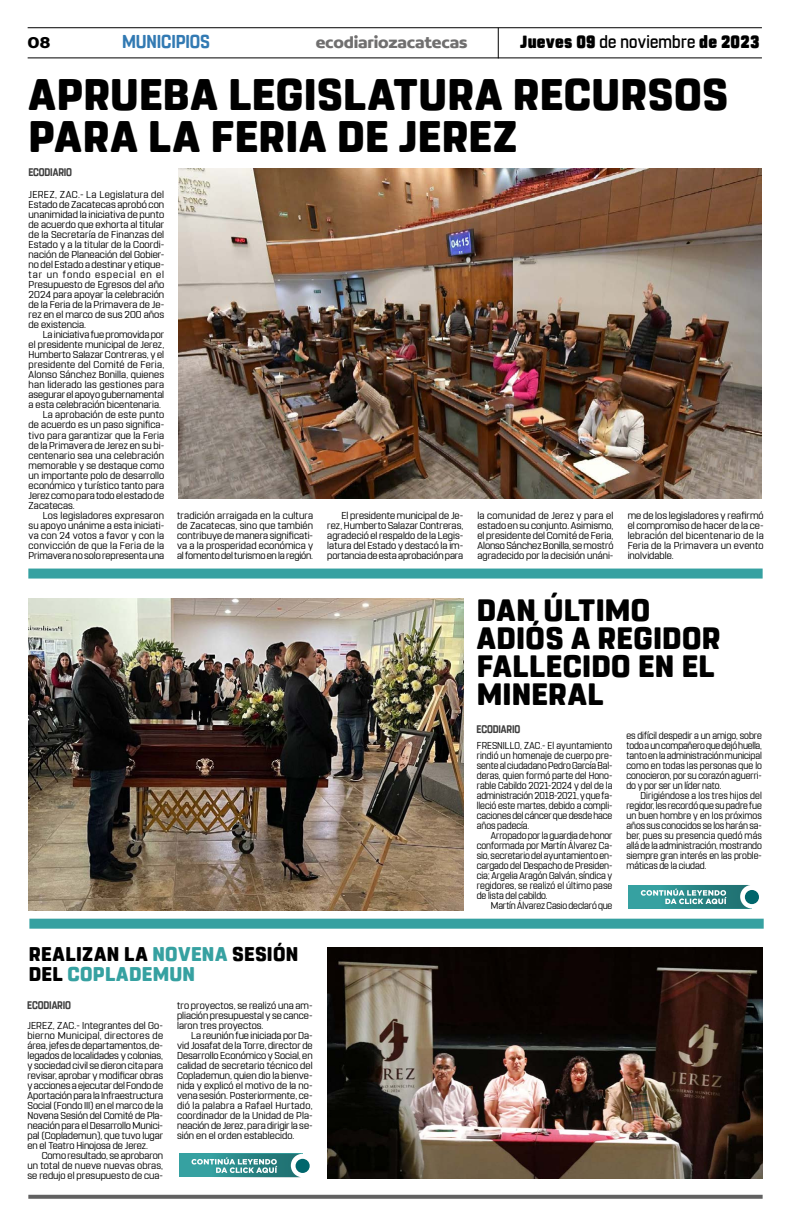
<style>
.page{position:relative;width:791px;height:1225px;background:#fff}
.page>*{position:absolute;margin:0;border:0;box-sizing:border-box;transform-origin:0 0}
.t1{font:800 44px/42px "Rohn Rounded";letter-spacing:.01em;color:#000}
.t2{font:800 30.8px/28px "Rohn Rounded";letter-spacing:.015em;color:#000}
.t3{font:800 19.8px/20px "Rohn Rounded";letter-spacing:.02em;color:#000}
.t4{font:700 18.6px "Rohn Rounded";letter-spacing:-.01em;color:#327ab3;scale:.91 1}
.t5{font:900 17.6px "Rohn Rounded";letter-spacing:.015em;color:#000;scale:.91 1}
.t6{font:700 16.9px "Concord";letter-spacing:-.01em;color:#706f6f}
.t7{font:700 16.9px "Concord";color:#000}
.t8{font:700 11px "Rohn Rounded";letter-spacing:-.015em;color:#3d3d3d;scale:.86 1}
.t9{font:10px/10px "Rohn Rounded";letter-spacing:.005em;color:#000;text-align:justify}
.t10{font:10px/10px "Rohn Rounded";letter-spacing:.005em;color:#000;text-align:justify;scale:.94 1}
.t11{font:10px "Rohn Rounded";letter-spacing:.025em;color:#000}
.t12{font:10px "Rohn Rounded";letter-spacing:-.015em;color:#000;scale:.94 1}
.t13{font:10px "Rohn Rounded";letter-spacing:.03em;color:#000}
.s1{font-weight:500}
.s2{color:#36a1a1}
</style>
<div class="page">
<hr style="left:28px;top:27px;width:734px;height:1px;background:#000">
<hr style="left:28px;top:57px;width:734px;height:1px;background:#000">
<hr style="left:498px;top:28px;width:1px;height:30px;background:#000">
<div style="left:28px;top:568px;width:735px;height:10px;background:#36a1a1"></div>
<div style="left:29px;top:918px;width:735px;height:10px;background:#36a1a1"></div>
<svg style="left:28px;top:1194px;width:735px;height:4px;background:#7f7f7f"></svg>
<div style="left:628px;top:884px;width:124px;height:24px;background:#36a1a1"></div>
<svg style="left:641px;top:885px;width:118px;height:23px"></svg>
<div style="left:179px;top:1153px;width:123px;height:24px;background:#36a1a1"></div>
<svg style="left:191px;top:1153px;width:119px;height:24px"></svg>
<img style="left:178px;top:168px;width:584px;height:330px">
<img style="left:28px;top:598px;width:435px;height:312px">
<img style="left:328px;top:947px;width:435px;height:231px">
<h3 class="t7" style="left:28px;top:32px;width:24px">08</h3>
<h3 class="t4" style="left:122px;top:31px;width:98px">MUNICIPIOS</h3>
<h3 class="t6" style="left:316px;top:32px;width:153px">ecodiariozacatecas</h3>
<h3 class="t5" style="left:520px;top:32px;width:264px">Jueves 09 <span class="s1">de noviembre</span> de 2023</h3>
<h1 class="t1" style="left:28px;top:74px;width:701px">APRUEBA LEGISLATURA RECURSOS<br>PARA LA FERIA DE JEREZ</h1>
<p class="t8" style="left:28px;top:166px;width:52px">ECODIARIO</p>
<p class="t9" style="left:29px;top:190px;width:137px">JEREZ, ZAC.- La Legislatura del Estado de Zacatecas aprobó con unanimidad la iniciativa de punto de acuerdo que exhorta al titular de la Secretaría de Finanzas del Estado y a la titular de la Coordi&shy;nación de Planeación del Gobier&shy;no del Estado a destinar y etique&shy;tar un fondo especial en el Presupuesto de Egresos del año 2024 para apoyar la celebración de la Feria de la Primavera de Je&shy;rez en el marco de sus 200 años de existencia.</p>
<p class="t9" style="left:43px;top:330px;width:123px">La iniciativa fue promovida por</p>
<p class="t9" style="left:29px;top:340px;width:137px">el presidente municipal de Jerez,</p>
<p class="t9" style="left:29px;top:350px;width:137px">Humberto Salazar Contreras, y el</p>
<p class="t13" style="left:29px;top:359px;width:137px">presidente del Comité de Feria,</p>
<p class="t9" style="left:29px;top:370px;width:137px">Alonso Sánchez Bonilla, quienes</p>
<p class="t11" style="left:29px;top:379px;width:137px">han liderado las gestiones para</p>
<p class="t9" style="left:29px;top:390px;width:137px">asegurar el apoyo gubernamental</p>
<p class="t9" style="left:29px;top:400px;width:134px">a esta celebración bicentenaria.</p>
<p class="t9" style="left:43px;top:410px;width:123px">La aprobación de este punto</p>
<p class="t9" style="left:29px;top:420px;width:137px">de acuerdo es un paso significa-</p>
<p class="t9" style="left:29px;top:430px;width:137px">tivo para garantizar que la Feria</p>
<p class="t9" style="left:29px;top:440px;width:137px">de la Primavera de Jerez en su bi-</p>
<p class="t9" style="left:29px;top:450px;width:137px">centenario sea una celebración</p>
<p class="t9" style="left:29px;top:460px;width:137px">memorable y se destaque como</p>
<p class="t9" style="left:29px;top:470px;width:137px">un importante polo de desarrollo</p>
<p class="t9" style="left:29px;top:480px;width:137px">económico y turístico tanto para</p>
<p class="t9" style="left:29px;top:490px;width:137px">Jerez como para todo el estado de</p>
<p class="t9" style="left:29px;top:500px;width:48px">Zacatecas.</p>
<p class="t11" style="left:43px;top:509px;width:123px">Los legisladores expresaron</p>
<p class="t9" style="left:29px;top:520px;width:137px">su apoyo unánime a esta iniciati-</p>
<p class="t9" style="left:29px;top:530px;width:137px">va con 24 votos a favor y con la</p>
<p class="t11" style="left:29px;top:539px;width:137px">convicción de que la Feria de la</p>
<p class="t9" style="left:29px;top:550px;width:137px">Primavera no solo representa una</p>
<p class="t9" style="left:177px;top:510px;width:138px">tradición arraigada en la cultura de Zacatecas, sino que también contribuye de manera significati&shy;va a la prosperidad económica y al fomento del turismo en la región.</p>
<p class="t9" style="left:327px;top:510px;width:137px;text-indent:14px">El presidente municipal de Je&shy;rez, Humberto Salazar Contreras, agradeció el respaldo de la Legis&shy;latura del Estado y destacó la im&shy;portancia de esta aprobación para</p>
<p class="t9" style="left:477px;top:510px;width:137px">la comunidad de Jerez y para el estado en su conjunto. Asimismo, el presidente del Comité de Feria, Alonso Sánchez Bonilla, se mostró agradecido por la decisión unáni-</p>
<p class="t9" style="left:628px;top:510px;width:137px">me de los legisladores y reafirmó el compromiso de hacer de la ce&shy;lebración del bicentenario de la Feria de la Primavera un evento inolvidable.</p>
<h2 class="t2" style="left:477px;top:596px;width:245px">DAN ÚLTIMO<br>ADIÓS A REGIDOR<br>FALLECIDO EN EL<br>MINERAL</h2>
<p class="t8" style="left:476px;top:723px;width:52px">ECODIARIO</p>
<p class="t10" style="left:477px;top:740px;width:146px">FRESNILLO, ZAC.- El ayuntamiento rindió un homenaje de cuerpo pre&shy;sente al ciudadano Pedro García Bal&shy;deras, quien formó parte del Hono&shy;rable Cabildo 2021-2024 y del de la administración 2018-2021, y que fa&shy;lleció este martes, debido a compli&shy;caciones del cáncer que desde hace años padecía.</p>
<p class="t10" style="left:477px;top:830px;width:146px;text-indent:14px">Arropado por la guardia de honor conformada por Martín Álvarez Ca&shy;sio, secretario del ayuntamiento en&shy;cargado del Despacho de Presiden&shy;cia; Argelia Aragón Galván, síndica y regidores, se realizó el último pase de lista del cabildo.</p>
<p class="t12" style="left:491px;top:899px;width:131px">Martín Álvarez Casio declaró que</p>
<p class="t10" style="left:626px;top:730px;width:146px">es difícil despedir a un amigo, sobre todo a un compañero que dejó huella, tanto en la administración municipal como en todas las personas que lo conocieron, por su corazón aguerri&shy;do y por ser un líder nato.</p>
<p class="t10" style="left:626px;top:790px;width:146px;text-indent:14px">Dirigiéndose a los tres hijos del regidor, les recordó que su padre fue un buen hombre y en los próximos años sus conocidos se los harán sa&shy;ber, pues su presencia quedó más allá de la administración, mostrando siempre gran interés en las proble&shy;máticas de la ciudad.</p>
<h3 class="t3" style="left:29px;top:944px;width:271px">REALIZAN LA <span class="s2">NOVENA</span> SESIÓN<br>DEL <span class="s2">COPLADEMUN</span></h3>
<p class="t9" style="left:28px;top:1020px;width:137px">JEREZ, ZAC.- Integrantes del Go&shy;bierno Municipal, directores de área, jefes de departamentos, de&shy;legados de localidades y colonias, y sociedad civil se dieron cita para revisar, aprobar y modificar obras y acciones a ejecutar del Fondo de Aportación para la Infraestructura Social (Fondo III) en el marco de la Novena Sesión del Comité de Pla&shy;neación para el Desarrollo Munici&shy;pal (Coplademun), que tuvo lugar en el Teatro Hinojosa de Jerez.</p>
<p class="t9" style="left:28px;top:1150px;width:137px;text-indent:14px">Como resultado, se aprobaron un total de nueve nuevas obras, se redujo el presupuesto de cua-</p>
<p class="t9" style="left:177px;top:1000px;width:137px">tro proyectos, se realizó una am&shy;pliación presupuestal y se cance&shy;laron tres proyectos.</p>
<p class="t9" style="left:177px;top:1030px;width:137px;text-indent:14px">La reunión fue iniciada por Da&shy;vid Josafat de la Torre, director de Desarrollo Económico y Social, en calidad de secretario técnico del Coplademun, quien dio la bienve&shy;nida y explicó el motivo de la no&shy;vena sesión. Posteriormente, ce&shy;dió la palabra a Rafael Hurtado, coordinador de la Unidad de Pla&shy;neación de Jerez, para dirigir la se&shy;sión en el orden establecido.</p>
<p class="t8" style="left:27px;top:999px;width:52px">ECODIARIO</p>
</div>
